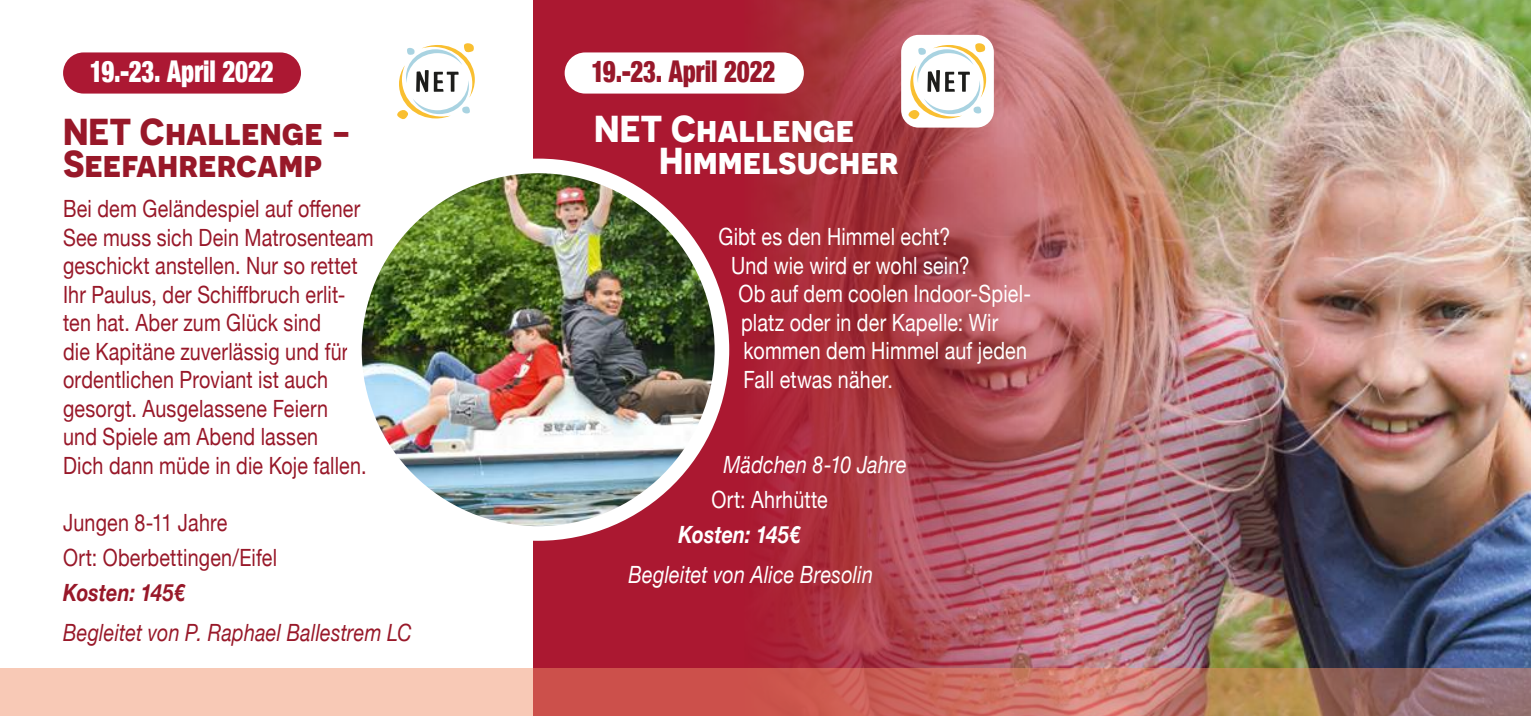
<style>
.page{position:relative;width:1531px;height:716px;background:#fff}
.page>*{position:absolute;margin:0;border:0;box-sizing:border-box;transform-origin:0 0}
.t1{font:700 37.5px/32.5px "Novecentosans";color:#981829}
.t2{font:700 37.5px/32.5px "Novecentosans";color:#fff}
.t3{font:900 condensed 30px "Helvetica Neue";letter-spacing:-.005em;color:#fff;scale:.83 1}
.t4{font:900 condensed 30px "Helvetica Neue";letter-spacing:-.005em;color:#98182a;scale:.83 1}
.t5{font:23.75px/28.5px "Helvetica Neue";letter-spacing:.01em;color:#981829;scale:.83 1}
.t6{font:23.75px "Helvetica Neue";letter-spacing:.01em;color:#fff;scale:.83 1}
.t7{font:italic 23.75px "Helvetica Neue";letter-spacing:.01em;color:#fff;scale:.83 1}
.t8{font:italic 23.75px "Helvetica Neue";letter-spacing:.01em;color:#981829;scale:.83 1}
.t9{font:italic 700 23.75px "Helvetica Neue";letter-spacing:.005em;color:#981829;scale:.83 1}
.t10{font:italic 700 23.75px "Helvetica Neue";letter-spacing:.005em;color:#fff;scale:.83 1}
</style>
<div class="page">
<div style="left:534px;top:0;width:997px;height:716px;background:#ab1831"></div>
<img style="left:354px;top:166px;width:368px;height:367px;border-radius:184px">
<div style="left:347px;top:159px;width:382px;height:382px;border:15px solid #fff;border-radius:50%"></div>
<img style="left:760px;top:0;width:771px;height:668px">
<svg style="left:0;top:668px;width:1531px;height:48px;background:#d18a7b"></svg>
<div style="left:63px;top:52px;width:238px;height:42px;background:#ac1833;border-radius:21px"></div>
<div style="left:565px;top:52px;width:239px;height:42px;background:#fff;border-radius:21px"></div>
<div style="left:901px;top:35px;width:93px;height:93px;background:#fff;border-radius:17px"></div>
<svg style="left:908px;top:43px;width:78px;height:76px"></svg>
<div style="left:918px;top:48px;width:8px;height:7px;background:#a9d3e1;border-radius:3px"></div>
<div style="left:973px;top:106px;width:8px;height:8px;background:#a9d3e1;border-radius:3px"></div>
<svg style="left:397px;top:43px;width:78px;height:76px"></svg>
<div style="left:407px;top:48px;width:8px;height:7px;background:#a9d3e1;border-radius:3px"></div>
<div style="left:462px;top:106px;width:8px;height:8px;background:#a9d3e1;border-radius:3px"></div>
<p class="t3" style="left:90px;top:46px;width:223px">19.-23. April 2022</p>
<h1 class="t1" style="left:63px;top:115px;width:289px">NET Challenge -<br>Seefahrercamp</h1>
<p class="t5" style="left:63px;top:196px;width:375px">Bei dem Geländespiel auf offener<br>See muss sich Dein Matrosenteam geschickt anstellen. Nur so rettet<br>Ihr Paulus, der Schiffbruch erlit&shy;ten hat. Aber zum Glück sind<br>die Kapitäne zuverlässig und für ordentlichen Proviant ist auch gesorgt. Ausgelassene Feiern<br>und Spiele am Abend lassen<br>Dich dann müde in die Koje fallen.</p>
<p class="t5" style="left:63px;top:506px;width:259px;line-height:35px">Jungen 8-11 Jahre<br>Ort: Oberbettingen/Eifel</p>
<p class="t9" style="left:63px;top:574px;width:149px">Kosten: 145€</p>
<p class="t8" style="left:63px;top:615px;width:422px">Begleitet von P. Raphael Ballestrem LC</p>
<p class="t4" style="left:591px;top:46px;width:223px">19.-23. April 2022</p>
<h1 class="t2" style="left:659px;top:111px;width:241px;text-indent:-65px">NET Challenge<br>Himmelsucher</h1>
<p class="t6" style="left:718px;top:219px;width:281px">Gibt es den Himmel echt?</p>
<p class="t6" style="left:731px;top:248px;width:289px">Und wie wird er wohl sein?</p>
<p class="t6" style="left:738px;top:276px;width:354px">Ob auf dem coolen Indoor-Spiel-</p>
<p class="t6" style="left:741px;top:305px;width:312px">platz oder in der Kapelle: Wir</p>
<p class="t6" style="left:743px;top:333px;width:343px">kommen dem Himmel auf jeden</p>
<p class="t6" style="left:743px;top:362px;width:181px">Fall etwas näher.</p>
<p class="t7" style="left:723px;top:447px;width:222px">Mädchen 8-10 Jahre</p>
<p class="t6" style="left:711px;top:482px;width:142px">Ort: Ahrhütte</p>
<p class="t10" style="left:678px;top:516px;width:149px">Kosten: 145€</p>
<p class="t7" style="left:628px;top:557px;width:296px">Begleitet von Alice Bresolin</p>
</div>
